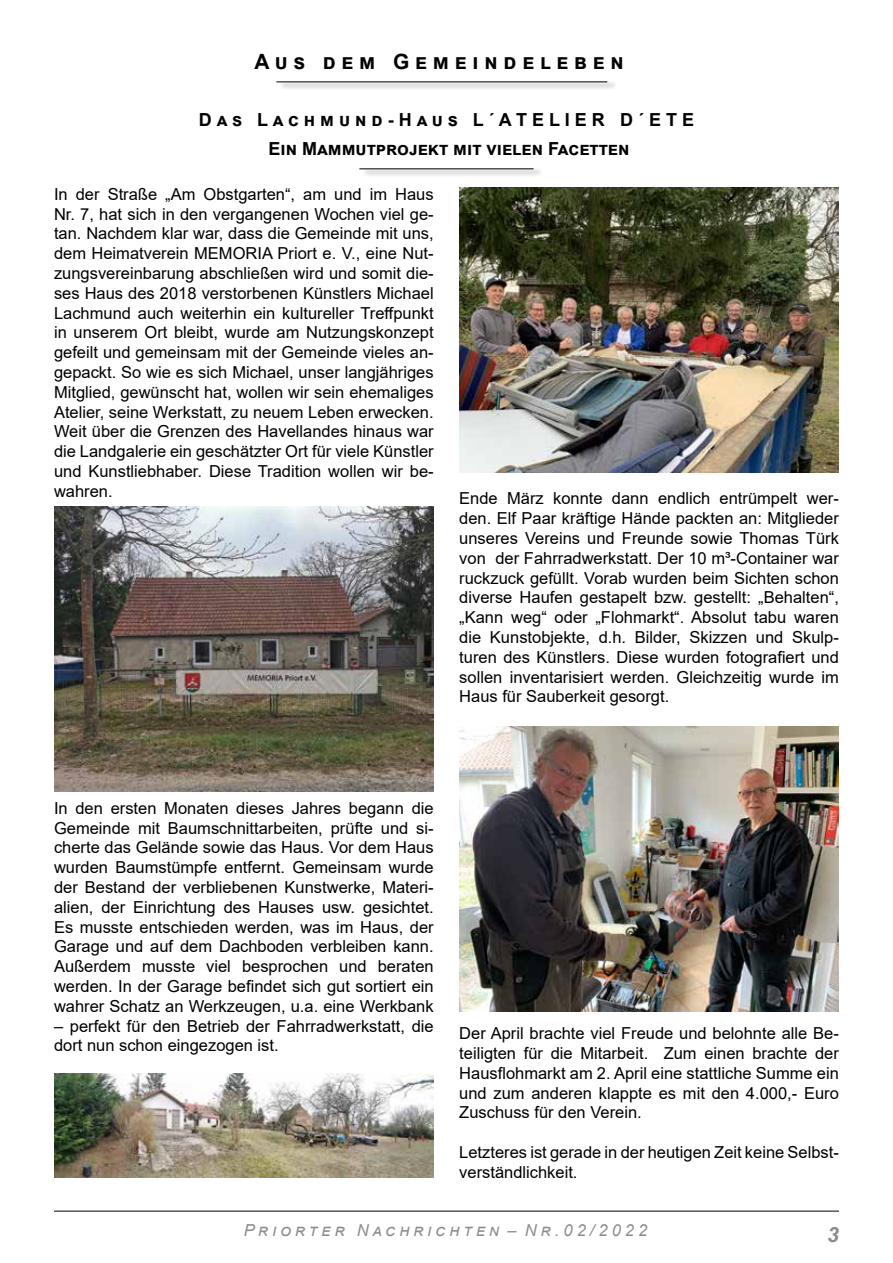
<style>
.page{position:relative;width:893px;height:1263px;background:#fff}
.page>*{position:absolute;margin:0;border:0;box-sizing:border-box;transform-origin:0 0}
.t1{font:700 21px "Arial";color:#000}
.t2{font:italic 700 21px "Arial";color:#8c8c8c}
.t3{font:700 18px/28.8px "Arial";color:#000;text-align:center}
.t4{font:16.5px/19.8px "Arial";color:#000;text-align:justify}
.t5{font:italic 16.5px "Arial";color:#8c8c8c}
</style>
<div class="page">
<hr style="left:54px;top:1211px;width:785px;height:1px;background:#000">
<div style="left:279px;top:80px;width:339px;height:10px;background:#000;opacity:.8"></div>
<hr style="left:276px;top:81px;width:331px;height:1px;background:#000">
<div style="left:362px;top:167px;width:182px;height:10px;background:#000;opacity:.8"></div>
<hr style="left:359px;top:168px;width:175px;height:1px;background:#000">
<img style="left:459px;top:188px;width:380px;height:285px">
<img style="left:459px;top:726px;width:380px;height:285px">
<img style="left:54px;top:507px;width:380px;height:284px">
<img style="left:54px;top:1073px;width:380px;height:105px">
<p class="t1" style="left:255px;top:47px;width:371px">A u s d e m G e m e i n d e l e b e n</p>
<p class="t3" style="left:199px;top:105px;width:496px">D a s L a c h m u n d - H a u s L ´ A T E L I E R D ´ E T E<br>Ein Mammutprojekt mit vielen Facetten</p>
<p class="t4" style="left:54px;top:184px;width:381px">In der Straße „Am Obstgarten“, am und im Haus Nr. 7, hat sich in den vergangenen Wochen viel ge&shy;tan. Nachdem klar war, dass die Gemeinde mit uns, dem Heimatverein MEMORIA Priort e. V., eine Nut&shy;zungsvereinbarung abschließen wird und somit die&shy;ses Haus des 2018 verstorbenen Künstlers Michael Lachmund auch weiterhin ein kultureller Treffpunkt in unserem Ort bleibt, wurde am Nutzungskonzept gefeilt und gemeinsam mit der Gemeinde vieles an&shy;gepackt. So wie es sich Michael, unser langjähriges Mitglied, gewünscht hat, wollen wir sein ehemaliges Atelier, seine Werkstatt, zu neuem Leben erwecken.<br>Weit über die Grenzen des Havellandes hinaus war die Landgalerie ein geschätzter Ort für viele Künstler und Kunstliebhaber. Diese Tradition wollen wir be&shy;wahren.</p>
<p class="t4" style="left:459px;top:489px;width:381px">Ende März konnte dann endlich entrümpelt wer&shy;den. Elf Paar kräftige Hände packten an: Mitglieder unseres Vereins und Freunde sowie Thomas Türk von der Fahrradwerkstatt. Der 10 m³-Container war ruckzuck gefüllt. Vorab wurden beim Sichten schon diverse Haufen gestapelt bzw. gestellt: „Behalten“, „Kann weg“ oder „Flohmarkt“. Absolut tabu waren die Kunstobjekte, d.h. Bilder, Skizzen und Skulp&shy;turen des Künstlers. Diese wurden fotografiert und sollen inventarisiert werden. Gleichzeitig wurde im Haus für Sauberkeit gesorgt.</p>
<p class="t4" style="left:54px;top:798px;width:381px">In den ersten Monaten dieses Jahres begann die Gemeinde mit Baumschnittarbeiten, prüfte und si&shy;cherte das Gelände sowie das Haus. Vor dem Haus wurden Baumstümpfe entfernt. Gemeinsam wurde der Bestand der verbliebenen Kunstwerke, Materi&shy;alien, der Einrichtung des Hauses usw. gesichtet.<br>Es musste entschieden werden, was im Haus, der Garage und auf dem Dachboden verbleiben kann.<br>Außerdem musste viel besprochen und beraten werden. In der Garage befindet sich gut sortiert ein wahrer Schatz an Werkzeugen, u.a. eine Werkbank</p>
<p class="t4" style="left:54px;top:1016px;width:381px">– perfekt für den Betrieb der Fahrradwerkstatt, die dort nun schon eingezogen ist.</p>
<p class="t4" style="left:459px;top:1023px;width:381px">Der April brachte viel Freude und belohnte alle Be&shy;teiligten für die Mitarbeit. Zum einen brachte der Hausflohmarkt am 2. April eine stattliche Summe ein und zum anderen klappte es mit den 4.000,- Euro Zuschuss für den Verein.</p>
<p class="t4" style="left:459px;top:1142px;width:381px">Letzteres ist gerade in der heutigen Zeit keine Selbst&shy;verständlichkeit.</p>
<p class="t5" style="left:244px;top:1220px;width:405px">P r i o r t e r N a c h r i c h t e n – N r . 0 2 / 2 0 2 2</p>
<p class="t2" style="left:827px;top:1220px;width:13px">3</p>
</div>
